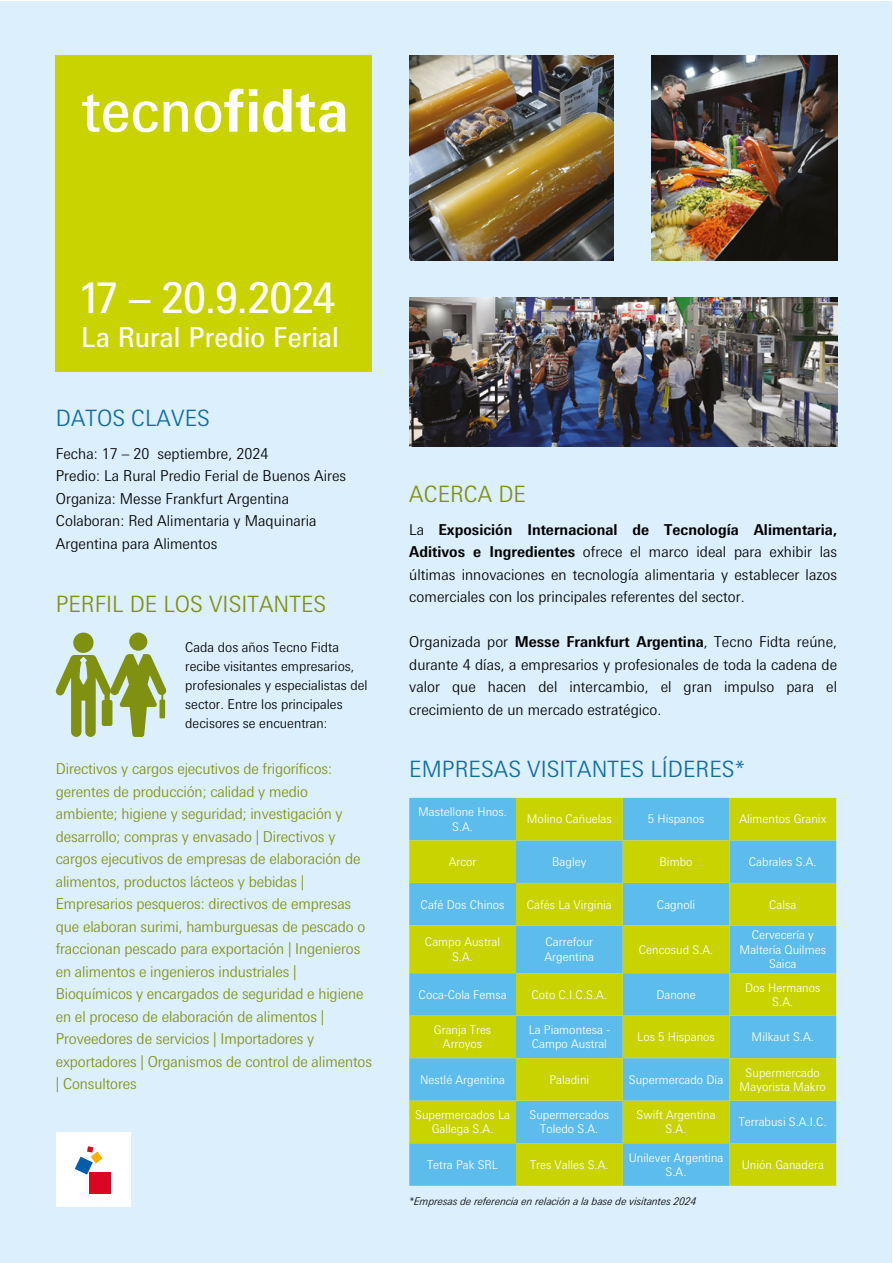
<style>
.page{position:relative;width:893px;height:1263px;background:#fff}
.page>*{position:absolute;margin:0;border:0;box-sizing:border-box;transform-origin:0 0}
.t1{font:42.45px "Messe Univers";letter-spacing:-.025em;color:#fff}
.t2{font:27.6px "Messe Univers";letter-spacing:.005em;color:#fff}
.t3{font:300 22.5px "Messe Univers TAB";color:#0f6d9f}
.t4{font:300 22.5px "Messe Univers TAB";color:#809010}
.t5{font:300 15px/22.5px "Messe Univers TAB";letter-spacing:-.01em;color:#809010}
.t6{font:300 15px/22.5px "Messe Univers TAB";color:#000;text-align:justify}
.t7{font:300 13.5px/19px "Messe Univers TAB";color:#000}
.t8{font:300 12px/14.4px "Messe Univers TAB";color:#fff;text-align:center}
.t9{font:italic 300 10.5px "Messe Univers TAB";color:#000}
.s1{font-weight:700}
</style>
<div class="page">
<div style="left:1px;top:1px;width:891px;height:1261px;background:#dceffc"></div>
<svg style="left:409px;top:798px;width:427px;height:388px;background:#92c775"></svg>
<div style="left:56px;top:1133px;width:74px;height:74px;background:#fff"></div>
<div style="left:89px;top:1172px;width:22px;height:22px;background:#db0720"></div>
<svg style="left:75px;top:1146px;width:28px;height:28px"></svg>
<img style="left:651px;top:56px;width:186px;height:204px">
<img style="left:409px;top:56px;width:205px;height:204px">
<img style="left:409px;top:298px;width:428px;height:148px">
<div style="left:73px;top:632px;width:21px;height:21px;background:#809010;border-radius:50%"></div>
<div style="left:129px;top:632px;width:18px;height:19px;background:#809010;border-radius:50%"></div>
<svg style="left:55px;top:654px;width:112px;height:83px"></svg>
<div style="left:56px;top:56px;width:316px;height:316px;background:#c8d300"></div>
<svg style="left:82px;top:94px;width:106px;height:38px"></svg>
<svg style="left:195px;top:89px;width:62px;height:43px"></svg>
<svg style="left:263px;top:89px;width:83px;height:43px"></svg>
<h1 class="t1" style="left:81px;top:273px;width:256px">17 – 20.9.2024</h1>
<h2 class="t2" style="left:81px;top:321px;width:259px">La Rural Predio Ferial</h2>
<h3 class="t3" style="left:56px;top:405px;width:156px">DATOS CLAVES</h3>
<p class="t6" style="left:56px;top:442px;width:292px;text-align:left">Fecha: 17 – 20 septiembre, 2024<br>Predio: La Rural Predio Ferial de Buenos Aires Organiza: Messe Frankfurt Argentina Colaboran: Red Alimentaria y Maquinaria Argentina para Alimentos</p>
<h3 class="t4" style="left:56px;top:591px;width:272px">PERFIL DE LOS VISITANTES</h3>
<p class="t7" style="left:185px;top:638px;width:184px">Cada dos años Tecno Fidta recibe visitantes empresarios, profesionales y especialistas del sector. Entre los principales decisores se encuentran:</p>
<p class="t5" style="left:56px;top:758px;width:318px">Directivos y cargos ejecutivos de frigoríficos: gerentes de producción; calidad y medio ambiente; higiene y seguridad; investigación y desarrollo; compras y envasado | Directivos y cargos ejecutivos de empresas de elaboración de alimentos, productos lácteos y bebidas | Empresarios pesqueros: directivos de empresas que elaboran surimi, hamburguesas de pescado o fraccionan pescado para exportación | Ingenieros en alimentos e ingenieros industriales | Bioquímicos y encargados de seguridad e higiene en el proceso de elaboración de alimentos | Proveedores de servicios | Importadores y exportadores | Organismos de control de alimentos | Consultores</p>
<h3 class="t4" style="left:409px;top:481px;width:118px">ACERCA DE</h3>
<p class="t6" style="left:409px;top:518px;width:429px">La <span class="s1">Exposición Internacional de Tecnología Alimentaria, Aditivos e Ingredientes</span> ofrece el marco ideal para exhibir las últimas innovaciones en tecnología alimentaria y establecer lazos comerciales con los principales referentes del sector.</p>
<p class="t6" style="left:409px;top:631px;width:429px">Organizada por <span class="s1">Messe Frankfurt Argentina</span>, Tecno Fidta reúne, durante 4 días, a empresarios y profesionales de toda la cadena de valor que hacen del intercambio, el gran impulso para el crecimiento de un mercado estratégico.</p>
<h3 class="t3" style="left:409px;top:756px;width:337px">EMPRESAS VISITANTES LÍDERES*</h3>
<p class="t8" style="left:418px;top:805px;width:91px">Mastellone Hnos.<br>S.A.</p>
<p class="t8" style="left:527px;top:812px;width:87px">Molino Cañuelas</p>
<p class="t8" style="left:648px;top:812px;width:58px">5 Hispanos</p>
<p class="t8" style="left:739px;top:812px;width:88px">Alimentos Granix</p>
<p class="t8" style="left:449px;top:854px;width:29px">Arcor</p>
<p class="t8" style="left:552px;top:854px;width:36px">Bagley</p>
<p class="t8" style="left:660px;top:854px;width:34px">Bimbo</p>
<p class="t8" style="left:749px;top:854px;width:69px">Cabrales S.A.</p>
<p class="t8" style="left:421px;top:897px;width:86px">Café Dos Chinos</p>
<p class="t8" style="left:527px;top:897px;width:87px">Cafés La Virginia</p>
<p class="t8" style="left:657px;top:897px;width:40px">Cagnoli</p>
<p class="t8" style="left:769px;top:897px;width:29px">Calsa</p>
<p class="t8" style="left:425px;top:935px;width:77px">Campo Austral<br>S.A.</p>
<p class="t8" style="left:544px;top:935px;width:51px;text-align:left">Carrefour<br>Argentina</p>
<p class="t8" style="left:639px;top:942px;width:76px">Cencosud S.A.</p>
<p class="t8" style="left:740px;top:928px;width:88px">Cervecería y<br>Maltería Quilmes<br>Saica</p>
<p class="t8" style="left:419px;top:987px;width:90px">Coca-Cola Femsa</p>
<p class="t8" style="left:531px;top:987px;width:77px">Coto C.I.C.S.A.</p>
<p class="t8" style="left:656px;top:987px;width:41px">Danone</p>
<p class="t8" style="left:745px;top:980px;width:77px">Dos Hermanos<br>S.A.</p>
<p class="t8" style="left:434px;top:1022px;width:59px">Granja Tres<br>Arroyos</p>
<p class="t8" style="left:529px;top:1022px;width:83px;text-align:left">La Piamontesa -<br>Campo Austral</p>
<p class="t8" style="left:637px;top:1030px;width:79px">Los 5 Hispanos</p>
<p class="t8" style="left:752px;top:1030px;width:64px">Milkaut S.A.</p>
<p class="t8" style="left:420px;top:1072px;width:87px">Nestlé Argentina</p>
<p class="t8" style="left:549px;top:1072px;width:41px">Paladini</p>
<p class="t8" style="left:629px;top:1072px;width:96px">Supermercado Día</p>
<p class="t8" style="left:740px;top:1065px;width:88px">Supermercado<br>Mayorista Makro</p>
<p class="t8" style="left:415px;top:1107px;width:96px">Supermercados La<br>Gallega S.A.</p>
<p class="t8" style="left:529px;top:1107px;width:81px">Supermercados<br>Toledo S.A.</p>
<p class="t8" style="left:636px;top:1107px;width:81px">Swift Argentina<br>S.A.</p>
<p class="t8" style="left:739px;top:1115px;width:90px">Terrabusi S.A.I.C.</p>
<p class="t8" style="left:427px;top:1157px;width:72px">Tetra Pak SRL</p>
<p class="t8" style="left:530px;top:1157px;width:80px">Tres Valles S.A.</p>
<p class="t8" style="left:629px;top:1150px;width:96px">Unilever Argentina<br>S.A.</p>
<p class="t8" style="left:742px;top:1157px;width:84px">Unión Ganadera</p>
<p class="t9" style="left:409px;top:1195px;width:288px">*Empresas de referencia en relación a la base de visitantes 2024</p>
</div>
